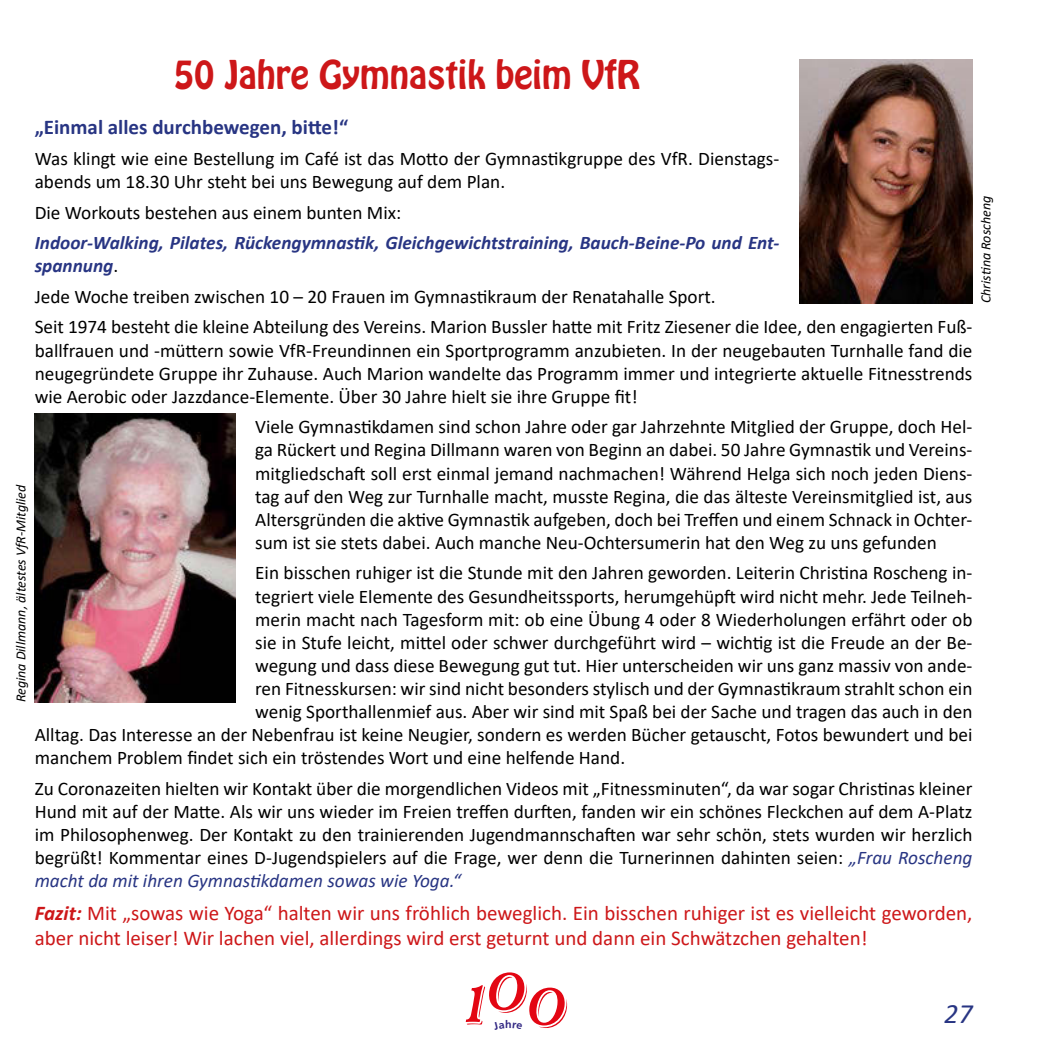
<style>
.page{position:relative;width:1042px;height:1042px;background:#fff}
.page>*{position:absolute;margin:0;border:0;box-sizing:border-box;transform-origin:0 0}
.t1{font:59.5px "Rafaella Regular Shadow";color:#e30613}
.t2{font:35px "Hobo Std";color:#cd1719}
.t3{font:italic 28px "Calibri";color:#283583}
.t4{font:21px/25.2px "Calibri";color:#cd1719}
.t5{font:700 21px "Calibri";color:#283583}
.t6{font:19.25px/23.1px "Calibri";color:#000;text-align:justify}
.t7{font:italic 700 19.25px/23.1px "Calibri";color:#283583}
.t8{font:italic 14px "Calibri";color:#000}
.t9{font:700 10.67px "Frutiger LT Std";color:#312783}
.s1{font-weight:400;font-style:normal;color:#000}
.s2{font-style:italic;color:#283583}
.s3{font-weight:700;font-style:italic}
</style>
<div class="page">
<img style="left:799px;top:60px;width:173px;height:243px">
<img style="left:35px;top:413px;width:200px;height:289px">
<h2 class="t2" style="left:174px;top:51px;width:468px">50 Jahre Gymnastik beim VfR</h2>
<p class="t5" style="left:35px;top:113px;width:315px">„Einmal alles durchbewegen, bitte!“</p>
<p class="t6" style="left:35px;top:147px;width:746px">Was klingt wie eine Bestellung im Café ist das Motto der Gymnastikgruppe des VfR. Dienstags&shy;abends um 18.30 Uhr steht bei uns Bewegung auf dem Plan.</p>
<p class="t6" style="left:35px;top:200px;width:368px">Die Workouts bestehen aus einem bunten Mix:</p>
<p class="t7" style="left:35px;top:231px;width:746px">Indoor-Walking, Pilates, Rückengymnastik, Gleichgewichtstraining, Bauch-Beine-Po und Ent&shy;spannung<span class="s1">.</span></p>
<p class="t6" style="left:35px;top:281px;width:939px;line-height:30.6px">Jede Woche treiben zwischen 10 – 20 Frauen im Gymnastikraum der Renatahalle Sport.<br>Seit 1974 besteht die kleine Abteilung des Vereins. Marion Bussler hatte mit Fritz Ziesener die Idee, den engagierten Fuß-</p>
<p class="t6" style="left:35px;top:338px;width:939px">ballfrauen und -müttern sowie VfR-Freundinnen ein Sportprogramm anzubieten. In der neugebauten Turnhalle fand die neugegründete Gruppe ihr Zuhause. Auch Marion wandelte das Programm immer und integrierte aktuelle Fitnesstrends wie Aerobic oder Jazzdance-Elemente. Über 30 Jahre hielt sie ihre Gruppe fit!</p>
<p class="t6" style="left:255px;top:415px;width:719px">Viele Gymnastikdamen sind schon Jahre oder gar Jahrzehnte Mitglied der Gruppe, doch Hel&shy;ga Rückert und Regina Dillmann waren von Beginn an dabei. 50 Jahre Gymnastik und Vereins&shy;mitgliedschaft soll erst einmal jemand nachmachen! Während Helga sich noch jeden Diens&shy;tag auf den Weg zur Turnhalle macht, musste Regina, die das älteste Vereinsmitglied ist, aus Altersgründen die aktive Gymnastik aufgeben, doch bei Treffen und einem Schnack in Ochter&shy;sum ist sie stets dabei. Auch manche Neu-Ochtersumerin hat den Weg zu uns gefunden</p>
<p class="t6" style="left:255px;top:561px;width:719px">Ein bisschen ruhiger ist die Stunde mit den Jahren geworden. Leiterin Christina Roscheng in-</p>
<p class="t6" style="left:255px;top:584px;width:719px">tegriert viele Elemente des Gesundheitssports, herumgehüpft wird nicht mehr. Jede Teilneh-</p>
<p class="t6" style="left:255px;top:607px;width:719px">merin macht nach Tagesform mit: ob eine Übung 4 oder 8 Wiederholungen erfährt oder ob</p>
<p class="t6" style="left:255px;top:630px;width:719px">sie in Stufe leicht, mittel oder schwer durchgeführt wird – wichtig ist die Freude an der Be-</p>
<p class="t6" style="left:255px;top:653px;width:719px">wegung und dass diese Bewegung gut tut. Hier unterscheiden wir uns ganz massiv von ande-</p>
<p class="t6" style="left:255px;top:676px;width:719px">ren Fitnesskursen: wir sind nicht besonders stylisch und der Gymnastikraum strahlt schon ein</p>
<p class="t6" style="left:255px;top:699px;width:719px">wenig Sporthallenmief aus. Aber wir sind mit Spaß bei der Sache und tragen das auch in den</p>
<p class="t6" style="left:35px;top:723px;width:939px">Alltag. Das Interesse an der Nebenfrau ist keine Neugier, sondern es werden Bücher getauscht, Fotos bewundert und bei</p>
<p class="t6" style="left:35px;top:746px;width:592px">manchem Problem findet sich ein tröstendes Wort und eine helfende Hand.</p>
<p class="t6" style="left:35px;top:776px;width:939px">Zu Coronazeiten hielten wir Kontakt über die morgendlichen Videos mit „Fitnessminuten“, da war sogar Christinas kleiner Hund mit auf der Matte. Als wir uns wieder im Freien treffen durften, fanden wir ein schönes Fleckchen auf dem A-Platz im Philosophenweg. Der Kontakt zu den trainierenden Jugendmannschaften war sehr schön, stets wurden wir herzlich begrüßt! Kommentar eines D-Jugendspielers auf die Frage, wer denn die Turnerinnen dahinten seien: <span class="s2">„Frau Roscheng macht da mit ihren Gymnastikdamen sowas wie Yoga.“</span></p>
<p class="t4" style="left:35px;top:899px;width:939px"><span class="s3">Fazit:</span> Mit „sowas wie Yoga“ halten wir uns fröhlich beweglich. Ein bisschen ruhiger ist es vielleicht geworden, aber nicht leiser! Wir lachen viel, allerdings wird erst geturnt und dann ein Schwätzchen gehalten!</p>
<p class="t8" style="left:11px;top:702px;width:219px;rotate:-90deg">Regina Dillmann, ältestes VfR-Mitglied</p>
<p class="t8" style="left:976px;top:303px;width:109px;rotate:-90deg">Christina Roscheng</p>
<h1 class="t1" style="left:466px;top:967px;width:101px">100</h1>
<p class="t9" style="left:505px;top:1018px;width:8px">h</p>
<h3 class="t3" style="left:944px;top:994px;width:30px">27</h3>
</div>
